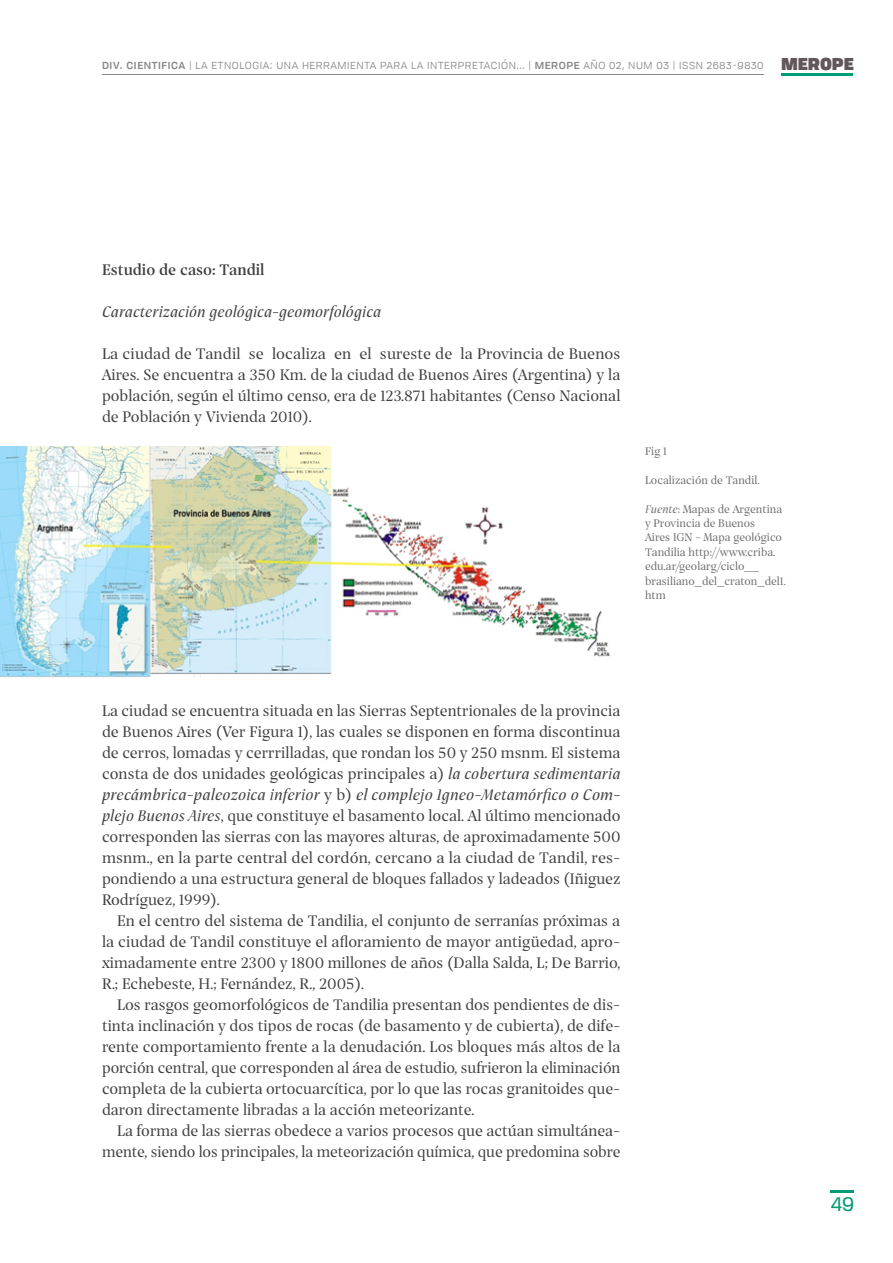
<style>
.page{position:relative;width:893px;height:1263px;background:#fff}
.page>*{position:absolute;margin:0;border:0;box-sizing:border-box;transform-origin:0 0}
.t1{font:19.5px "Tofino Personal";color:#009c77}
.t2{font:16.5px/21px "Prospectus M";color:#404040;text-align:justify}
.t3{font:italic 16.5px "Prospectus M";color:#404040}
.t4{font:600 16.5px "Prospectus M";color:#404040}
.t5{font:900 16.5px "Tofino Personal";color:#62575b}
.t6{font:12px/14.4px "Prospectus M";color:#706f6f}
.t7{font:12px "Tofino Personal";letter-spacing:.05em;color:#878787}
.s1{font-weight:500}
.s2{font-style:italic}
</style>
<div class="page">
<hr style="left:782px;top:73px;width:71px;height:2px;background:#009c77">
<hr style="left:830px;top:1190px;width:24px;height:2px;background:#009c77">
<img style="left:1px;top:446px;width:609px;height:232px">
<hr style="left:102px;top:74px;width:661px;height:1px;background:#878787">
<p class="t7" style="left:102px;top:56px;width:663px"><span class="s1">DIV. CIENTIFICA</span> | LA ETNOLOGIA: UNA HERRAMIENTA PARA LA INTERPRETACIÓN... | <span class="s1">MEROPE</span> AÑO 02, NUM 03 | ISSN 2683-9830</p>
<p class="t5" style="left:781px;top:49px;width:74px">MEROPE</p>
<p class="t4" style="left:102px;top:257px;width:164px">Estudio de caso: Tandil</p>
<p class="t3" style="left:102px;top:300px;width:281px">Caracterización geológica-geomorfológica</p>
<p class="t2" style="left:102px;top:343px;width:520px">La ciudad de Tandil se localiza en el sureste de la Provincia de Buenos Aires. Se encuentra a 350 Km. de la ciudad de Buenos Aires (Argentina) y la población, según el último censo, era de 123.871 habitantes (Censo Nacional de Población y Vivienda 2010).</p>
<p class="t6" style="left:645px;top:444px;width:23px">Fig 1</p>
<p class="t6" style="left:645px;top:472px;width:116px">Localización de Tandil.</p>
<p class="t6" style="left:645px;top:501px;width:142px"><span class="s2">Fuente</span>: Mapas de Argentina y Provincia de Buenos<br>Aires IGN - Mapa geológico<br>Tandilia http://www.criba. edu.ar/geolarg/ciclo__ brasiliano_del_craton_del1. htm</p>
<p class="t2" style="left:102px;top:700px;width:520px">La ciudad se encuentra situada en las Sierras Septentrionales de la provincia de Buenos Aires (Ver Figura 1), las cuales se disponen en forma discontinua de cerros, lomadas y cerrrilladas, que rondan los 50 y 250 msnm. El sistema consta de dos unidades geológicas principales a) <span class="s2">la cobertura sedimentaria precámbrica-paleozoica inferior</span> y b) <span class="s2">el complejo Igneo-Metamórfico o Com&shy;plejo Buenos Aires</span>, que constituye el basamento local. Al último mencionado corresponden las sierras con las mayores alturas, de aproximadamente 500 msnm., en la parte central del cordón, cercano a la ciudad de Tandil, res&shy;pondiendo a una estructura general de bloques fallados y ladeados (Iñiguez Rodríguez, 1999).</p>
<p class="t2" style="left:102px;top:910px;width:520px;text-indent:15px">En el centro del sistema de Tandilia, el conjunto de serranías próximas a la ciudad de Tandil constituye el afloramiento de mayor antigüedad, apro&shy;ximadamente entre 2300 y 1800 millones de años (Dalla Salda, L; De Barrio, R.; Echebeste, H.; Fernández, R., 2005).</p>
<p class="t2" style="left:102px;top:994px;width:520px;text-indent:15px">Los rasgos geomorfológicos de Tandilia presentan dos pendientes de dis&shy;tinta inclinación y dos tipos de rocas (de basamento y de cubierta), de dife&shy;rente comportamiento frente a la denudación. Los bloques más altos de la porción central, que corresponden al área de estudio, sufrieron la eliminación completa de la cubierta ortocuarcítica, por lo que las rocas granitoides que&shy;daron directamente libradas a la acción meteorizante.</p>
<p class="t2" style="left:102px;top:1120px;width:520px;text-align:right">La forma de las sierras obedece a varios procesos que actúan simultánea&shy;mente, siendo los principales, la meteorización química, que predomina sobre</p>
<p class="t1" style="left:831px;top:1189px;width:25px">49</p>
</div>
